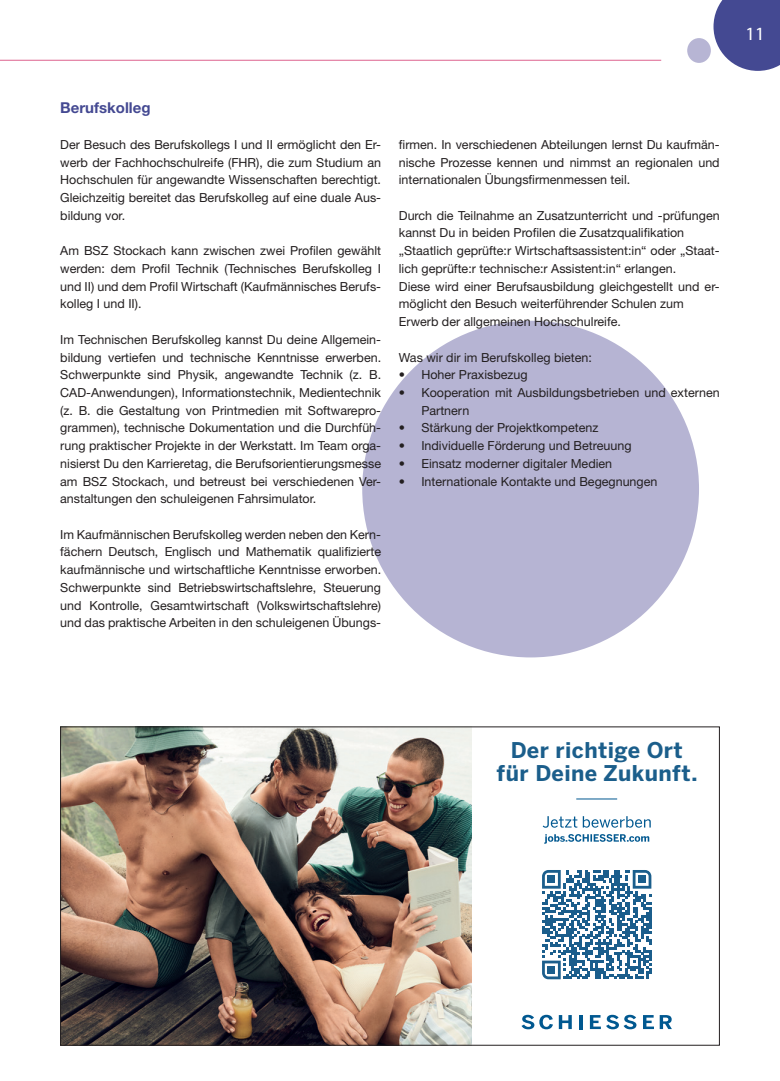
<style>
.page{position:relative;width:780px;height:1081px;background:#fff}
.page>*{position:absolute;margin:0;border:0;box-sizing:border-box;transform-origin:0 0}
.t1{font:700 21.5px/22.9px "Benton Sans";letter-spacing:.02em;color:#1b5e8b;text-align:center}
.t2{font:18.75px "Myriad Pro";color:#fff}
.t3{font:700 15px "Helvetica Neue LT Std";color:#444992}
.t4{font:12.5px/17.8px "Helvetica Neue LT Std";color:#231f20;text-align:justify}
</style>
<div class="page">
<svg style="left:713px;top:0;width:67px;height:71px;background:#5a5f9f"></svg>
<div style="left:687px;top:38px;width:23px;height:25px;background:#b7b5d4;border-radius:50%"></div>
<div style="left:362px;top:321px;width:337px;height:336px;background:#b6b4d3;border-radius:50%"></div>
<svg style="left:544px;top:834px;width:105px;height:9px"></svg>
<svg style="left:542px;top:816px;width:108px;height:12px"></svg>
<hr style="left:576px;top:798px;width:41px;height:1px;background:#005890">
<svg style="left:542px;top:870px;width:109px;height:109px"></svg>
<div style="left:547px;top:875px;width:8px;height:8px;background:#1b5e8c"></div>
<div style="left:638px;top:875px;width:8px;height:8px;background:#1b5e8c"></div>
<div style="left:547px;top:966px;width:8px;height:8px;background:#1b5e8c"></div>
<svg style="left:521px;top:1015px;width:50px;height:14px"></svg>
<hr style="left:579px;top:1015px;width:3px;height:14px;background:#005890">
<svg style="left:590px;top:1015px;width:46px;height:14px"></svg>
<svg style="left:643px;top:1015px;width:29px;height:14px"></svg>
<img style="left:62px;top:728px;width:409px;height:315px">
<hr style="left:0;top:60px;width:661px;height:1px;background:#dd638f">
<p class="t3" style="left:60px;top:99px;width:92px">Berufskolleg</p>
<p class="t4" style="left:60px;top:135px;width:322px">Der Besuch des Berufskollegs I und II ermöglicht den Er&shy;werb der Fachhochschulreife (FHR), die zum Studium an Hochschulen für angewandte Wissenschaften berechtigt.<br>Gleichzeitig bereitet das Berufskolleg auf eine duale Aus&shy;bildung vor.</p>
<p class="t4" style="left:60px;top:242px;width:322px">Am BSZ Stockach kann zwischen zwei Profilen gewählt werden: dem Profil Technik (Technisches Berufskolleg I und II) und dem Profil Wirtschaft (Kaufmännisches Berufs&shy;kolleg I und II).</p>
<p class="t4" style="left:60px;top:330px;width:322px">Im Technischen Berufskolleg kannst Du deine Allgemein&shy;bildung vertiefen und technische Kenntnisse erwerben.<br>Schwerpunkte sind Physik, angewandte Technik (z. B.<br>CAD-Anwendungen), Informationstechnik, Medientechnik (z. B. die Gestaltung von Printmedien mit Softwarepro&shy;grammen), technische Dokumentation und die Durchfüh&shy;rung praktischer Projekte in der Werkstatt. Im Team orga&shy;nisierst Du den Karrieretag, die Berufsorientierungsmesse am BSZ Stockach, und betreust bei verschiedenen Ver&shy;anstaltungen den schuleigenen Fahrsimulator.</p>
<p class="t4" style="left:60px;top:525px;width:322px">Im Kaufmännischen Berufskolleg werden neben den Kern&shy;fächern Deutsch, Englisch und Mathematik qualifizierte kaufmännische und wirtschaftliche Kenntnisse erworben.<br>Schwerpunkte sind Betriebswirtschaftslehre, Steuerung und Kontrolle, Gesamtwirtschaft (Volkswirtschaftslehre) und das praktische Arbeiten in den schuleigenen Übungs-</p>
<p class="t4" style="left:399px;top:135px;width:322px">firmen. In verschiedenen Abteilungen lernst Du kaufmän&shy;nische Prozesse kennen und nimmst an regionalen und internationalen Übungsfirmenmessen teil.</p>
<p class="t4" style="left:399px;top:206px;width:322px">Durch die Teilnahme an Zusatzunterricht und -prüfungen kannst Du in beiden Profilen die Zusatzqualifikation</p>
<p class="t4" style="left:399px;top:242px;width:322px">„Staatlich geprüfte:r Wirtschaftsassistent:in“ oder „Staat&shy;lich geprüfte:r technische:r Assistent:in“ erlangen.</p>
<p class="t4" style="left:399px;top:277px;width:322px">Diese wird einer Berufsausbildung gleichgestellt und er&shy;möglicht den Besuch weiterführender Schulen zum</p>
<p class="t4" style="left:399px;top:312px;width:223px">Erwerb der allgemeinen Hochschulreife.</p>
<p class="t4" style="left:399px;top:348px;width:195px">Was wir dir im Berufskolleg bieten:</p>
<p class="t4" style="left:399px;top:366px;width:130px">• Hoher Praxisbezug</p>
<p class="t4" style="left:421px;top:383px;width:300px;text-indent:-22px">• Kooperation mit Ausbildungsbetrieben und externen<br>Partnern</p>
<p class="t4" style="left:399px;top:419px;width:201px">• Stärkung der Projektkompetenz</p>
<p class="t4" style="left:399px;top:437px;width:234px">• Individuelle Förderung und Betreuung</p>
<p class="t4" style="left:399px;top:454px;width:215px">• Einsatz moderner digitaler Medien</p>
<p class="t4" style="left:399px;top:472px;width:260px">• Internationale Kontakte und Begegnungen</p>
<h2 class="t2" style="left:745px;top:22px;width:21px">11</h2>
<p class="t1" style="left:496px;top:739px;width:202px">Der richtige Ort für Deine Zukunft.</p>
</div>
